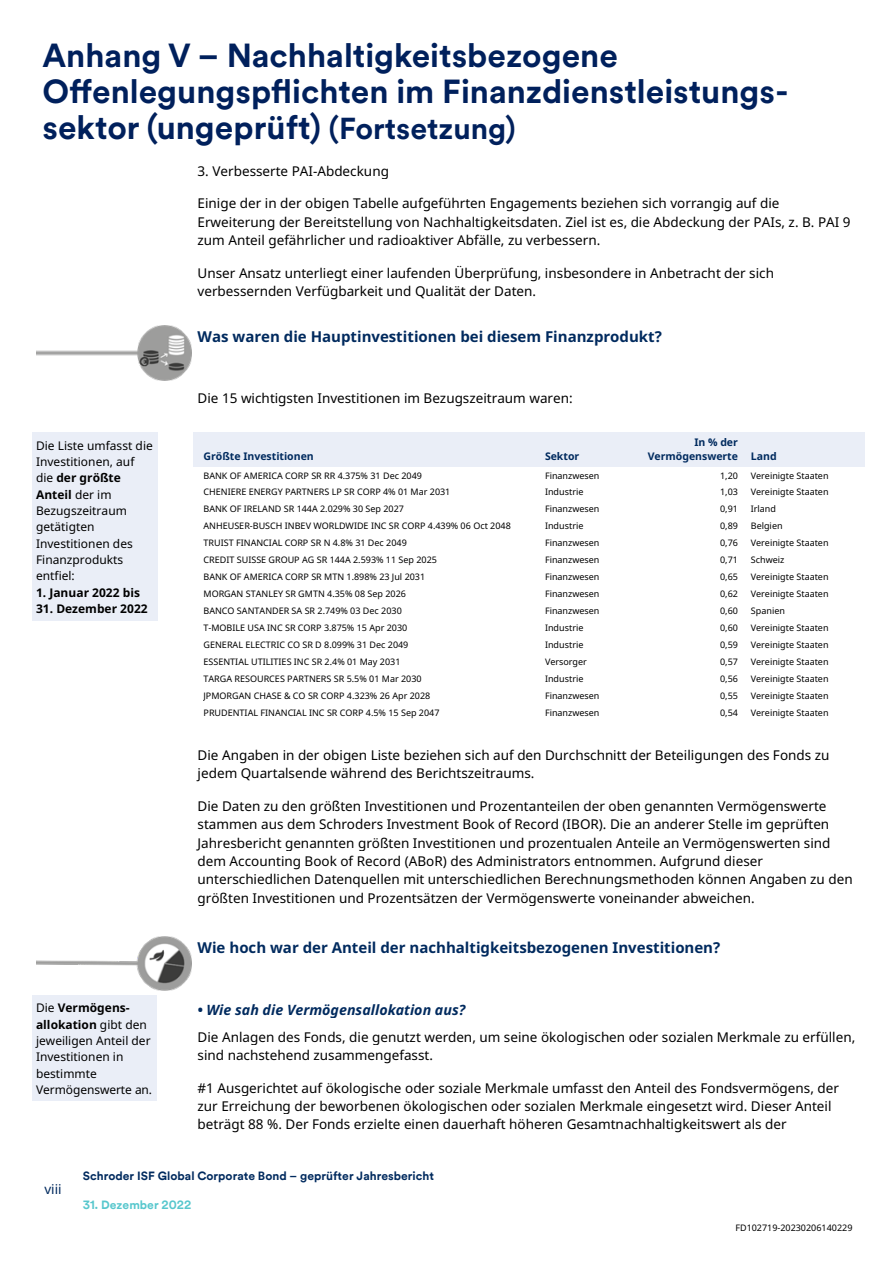
<style>
.page{position:relative;width:893px;height:1263px;background:#fff}
.page>*{position:absolute;margin:0;border:0;box-sizing:border-box;transform-origin:0 0}
.t1{font:700 33px/36px "Schroders Circular";color:#00205c}
.t2{font:700 15px "Noto Sans";color:#002a5e}
.t3{font:italic 700 14.25px "Noto Sans";color:#002a5e}
.t4{font:13.5px/18.5px "Noto Sans";color:#000}
.t5{font:13.5px "Noto Sans";color:#002a5e}
.t6{font:12px/16.4px "Noto Sans";color:#000}
.t7{font:700 12px "Schroders Circular TT";color:#002a5e}
.t8{font:700 12px "Noto Sans";color:#000}
.t9{font:700 12px "Schroders Circular TT";color:#57c7cd}
.t10{font:700 10.5px/14.2px "Noto Sans";color:#002a5e}
.t11{font:9px "Noto Sans";color:#000}
.s1{font-size:30px}
.s2{font-weight:700}
</style>
<div class="page">
<div style="left:32px;top:432px;width:125px;height:189px;background:#eaeef7"></div>
<div style="left:193px;top:432px;width:10px;height:34px;background:#eaeef7"></div>
<div style="left:203px;top:432px;width:342px;height:34px;background:#eaeef7"></div>
<div style="left:545px;top:432px;width:74px;height:34px;background:#eaeef7"></div>
<div style="left:619px;top:432px;width:132px;height:34px;background:#eaeef7"></div>
<div style="left:751px;top:432px;width:104px;height:34px;background:#eaeef7"></div>
<div style="left:855px;top:432px;width:10px;height:34px;background:#eaeef7"></div>
<div style="left:32px;top:995px;width:125px;height:107px;background:#eaeef7"></div>
<div style="left:32px;top:1101px;width:125px;height:36px;background:#fff"></div>
<img style="left:36px;top:326px;width:155px;height:54px">
<img style="left:36px;top:936px;width:155px;height:55px">
<h1 class="t1" style="left:43px;top:36px;width:748px">Anhang V – Nachhaltigkeitsbezogene<br>Offenlegungspflichten im Finanzdienstleistungs&shy;sektor (ungeprüft) <span class="s1">(Fortsetzung)</span></h1>
<p class="t4" style="left:198px;top:161px;width:193px">3. Verbesserte PAI-Abdeckung</p>
<p class="t4" style="left:198px;top:194px;width:655px">Einige der in der obigen Tabelle aufgeführten Engagements beziehen sich vorrangig auf die<br>Erweiterung der Bereitstellung von Nachhaltigkeitsdaten. Ziel ist es, die Abdeckung der PAIs, z. B. PAI 9 zum Anteil gefährlicher und radioaktiver Abfälle, zu verbessern.</p>
<p class="t4" style="left:198px;top:264px;width:578px">Unser Ansatz unterliegt einer laufenden Überprüfung, insbesondere in Anbetracht der sich verbessernden Verfügbarkeit und Qualität der Daten.</p>
<p class="t2" style="left:198px;top:326px;width:466px">Was waren die Hauptinvestitionen bei diesem Finanzprodukt?</p>
<p class="t6" style="left:36px;top:437px;width:118px">Die Liste umfasst die<br>Investitionen, auf die <span class="s2">der größte<br>Anteil</span> der im<br>Bezugszeitraum getätigten<br>Investitionen des<br>Finanzprodukts entfiel:</p>
<p class="t8" style="left:36px;top:584px;width:105px">1. Januar 2022 bis</p>
<p class="t8" style="left:36px;top:600px;width:113px">31. Dezember 2022</p>
<p class="t4" style="left:198px;top:389px;width:377px">Die 15 wichtigsten Investitionen im Bezugszeitraum waren:</p>
<p class="t10" style="left:203px;top:449px;width:112px">Größte Investitionen</p>
<p class="t10" style="left:545px;top:449px;width:36px">Sektor</p>
<p class="t10" style="left:648px;top:435px;width:131px;text-indent:47px">In % der<br>Vermögenswerte Land</p>
<p class="t11" style="left:203px;top:469px;width:220px">BANK OF AMERICA CORP SR RR 4.375% 31 Dec 2049</p>
<p class="t11" style="left:545px;top:469px;width:56px">Finanzwesen</p>
<p class="t11" style="left:720px;top:469px;width:19px">1,20</p>
<p class="t11" style="left:751px;top:469px;width:79px">Vereinigte Staaten</p>
<p class="t11" style="left:203px;top:486px;width:248px">CHENIERE ENERGY PARTNERS LP SR CORP 4% 01 Mar 2031</p>
<p class="t11" style="left:545px;top:486px;width:40px">Industrie</p>
<p class="t11" style="left:720px;top:486px;width:19px">1,03</p>
<p class="t11" style="left:751px;top:486px;width:79px">Vereinigte Staaten</p>
<p class="t11" style="left:203px;top:503px;width:202px">BANK OF IRELAND SR 144A 2.029% 30 Sep 2027</p>
<p class="t11" style="left:545px;top:503px;width:56px">Finanzwesen</p>
<p class="t11" style="left:720px;top:503px;width:19px">0,91</p>
<p class="t11" style="left:751px;top:503px;width:27px">Irland</p>
<p class="t11" style="left:203px;top:520px;width:309px">ANHEUSER-BUSCH INBEV WORLDWIDE INC SR CORP 4.439% 06 Oct 2048</p>
<p class="t11" style="left:545px;top:520px;width:40px">Industrie</p>
<p class="t11" style="left:720px;top:520px;width:19px">0,89</p>
<p class="t11" style="left:751px;top:520px;width:33px">Belgien</p>
<p class="t11" style="left:203px;top:537px;width:205px">TRUIST FINANCIAL CORP SR N 4.8% 31 Dec 2049</p>
<p class="t11" style="left:545px;top:537px;width:56px">Finanzwesen</p>
<p class="t11" style="left:720px;top:537px;width:19px">0,76</p>
<p class="t11" style="left:751px;top:537px;width:79px">Vereinigte Staaten</p>
<p class="t11" style="left:203px;top:554px;width:235px">CREDIT SUISSE GROUP AG SR 144A 2.593% 11 Sep 2025</p>
<p class="t11" style="left:545px;top:554px;width:56px">Finanzwesen</p>
<p class="t11" style="left:720px;top:554px;width:19px">0,71</p>
<p class="t11" style="left:751px;top:554px;width:35px">Schweiz</p>
<p class="t11" style="left:203px;top:571px;width:223px">BANK OF AMERICA CORP SR MTN 1.898% 23 Jul 2031</p>
<p class="t11" style="left:545px;top:571px;width:56px">Finanzwesen</p>
<p class="t11" style="left:720px;top:571px;width:19px">0,65</p>
<p class="t11" style="left:751px;top:571px;width:79px">Vereinigte Staaten</p>
<p class="t11" style="left:203px;top:588px;width:204px">MORGAN STANLEY SR GMTN 4.35% 08 Sep 2026</p>
<p class="t11" style="left:545px;top:588px;width:56px">Finanzwesen</p>
<p class="t11" style="left:720px;top:588px;width:19px">0,62</p>
<p class="t11" style="left:751px;top:588px;width:79px">Vereinigte Staaten</p>
<p class="t11" style="left:203px;top:605px;width:200px">BANCO SANTANDER SA SR 2.749% 03 Dec 2030</p>
<p class="t11" style="left:545px;top:605px;width:56px">Finanzwesen</p>
<p class="t11" style="left:720px;top:605px;width:19px">0,60</p>
<p class="t11" style="left:751px;top:605px;width:36px">Spanien</p>
<p class="t11" style="left:203px;top:622px;width:205px">T-MOBILE USA INC SR CORP 3.875% 15 Apr 2030</p>
<p class="t11" style="left:545px;top:622px;width:40px">Industrie</p>
<p class="t11" style="left:720px;top:622px;width:19px">0,60</p>
<p class="t11" style="left:751px;top:622px;width:79px">Vereinigte Staaten</p>
<p class="t11" style="left:203px;top:639px;width:206px">GENERAL ELECTRIC CO SR D 8.099% 31 Dec 2049</p>
<p class="t11" style="left:545px;top:639px;width:40px">Industrie</p>
<p class="t11" style="left:720px;top:639px;width:19px">0,59</p>
<p class="t11" style="left:751px;top:639px;width:79px">Vereinigte Staaten</p>
<p class="t11" style="left:203px;top:655px;width:199px">ESSENTIAL UTILITIES INC SR 2.4% 01 May 2031</p>
<p class="t11" style="left:545px;top:655px;width:43px">Versorger</p>
<p class="t11" style="left:720px;top:655px;width:19px">0,57</p>
<p class="t11" style="left:751px;top:655px;width:79px">Vereinigte Staaten</p>
<p class="t11" style="left:203px;top:672px;width:220px">TARGA RESOURCES PARTNERS SR 5.5% 01 Mar 2030</p>
<p class="t11" style="left:545px;top:672px;width:40px">Industrie</p>
<p class="t11" style="left:720px;top:672px;width:19px">0,56</p>
<p class="t11" style="left:751px;top:672px;width:79px">Vereinigte Staaten</p>
<p class="t11" style="left:203px;top:689px;width:228px">JPMORGAN CHASE &amp; CO SR CORP 4.323% 26 Apr 2028</p>
<p class="t11" style="left:545px;top:689px;width:56px">Finanzwesen</p>
<p class="t11" style="left:720px;top:689px;width:19px">0,55</p>
<p class="t11" style="left:751px;top:689px;width:79px">Vereinigte Staaten</p>
<p class="t11" style="left:203px;top:706px;width:237px">PRUDENTIAL FINANCIAL INC SR CORP 4.5% 15 Sep 2047</p>
<p class="t11" style="left:545px;top:706px;width:56px">Finanzwesen</p>
<p class="t11" style="left:720px;top:706px;width:19px">0,54</p>
<p class="t11" style="left:751px;top:706px;width:79px">Vereinigte Staaten</p>
<p class="t4" style="left:198px;top:745px;width:633px">Die Angaben in der obigen Liste beziehen sich auf den Durchschnitt der Beteiligungen des Fonds zu jedem Quartalsende während des Berichtszeitraums.</p>
<p class="t4" style="left:198px;top:796px;width:657px">Die Daten zu den größten Investitionen und Prozentanteilen der oben genannten Vermögenswerte stammen aus dem Schroders Investment Book of Record (IBOR). Die an anderer Stelle im geprüften Jahresbericht genannten größten Investitionen und prozentualen Anteile an Vermögenswerten sind dem Accounting Book of Record (ABoR) des Administrators entnommen. Aufgrund dieser unterschiedlichen Datenquellen mit unterschiedlichen Berechnungsmethoden können Angaben zu den größten Investitionen und Prozentsätzen der Vermögenswerte voneinander abweichen.</p>
<p class="t2" style="left:198px;top:936px;width:524px">Wie hoch war der Anteil der nachhaltigkeitsbezogenen Investitionen?</p>
<p class="t6" style="left:36px;top:999px;width:118px">Die <span class="s2">Vermögens&shy;allokation</span> gibt den jeweiligen Anteil der<br>Investitionen in bestimmte<br>Vermögenswerte an.</p>
<p class="t3" style="left:198px;top:999px;width:269px">• Wie sah die Vermögensallokation aus?</p>
<p class="t4" style="left:198px;top:1027px;width:659px">Die Anlagen des Fonds, die genutzt werden, um seine ökologischen oder sozialen Merkmale zu erfüllen, sind nachstehend zusammengefasst.</p>
<p class="t4" style="left:198px;top:1078px;width:643px">#1 Ausgerichtet auf ökologische oder soziale Merkmale umfasst den Anteil des Fondsvermögens, der zur Erreichung der beworbenen ökologischen oder sozialen Merkmale eingesetzt wird. Dieser Anteil beträgt 88 %. Der Fonds erzielte einen dauerhaft höheren Gesamtnachhaltigkeitswert als der</p>
<p class="t5" style="left:44px;top:1180px;width:19px">viii</p>
<p class="t7" style="left:83px;top:1168px;width:353px">Schroder ISF Global Corporate Bond – geprüfter Jahresbericht</p>
<p class="t9" style="left:83px;top:1196px;width:110px">31. Dezember 2022</p>
<p class="t11" style="left:735px;top:1221px;width:119px">FD102719-20230206140229</p>
</div>
